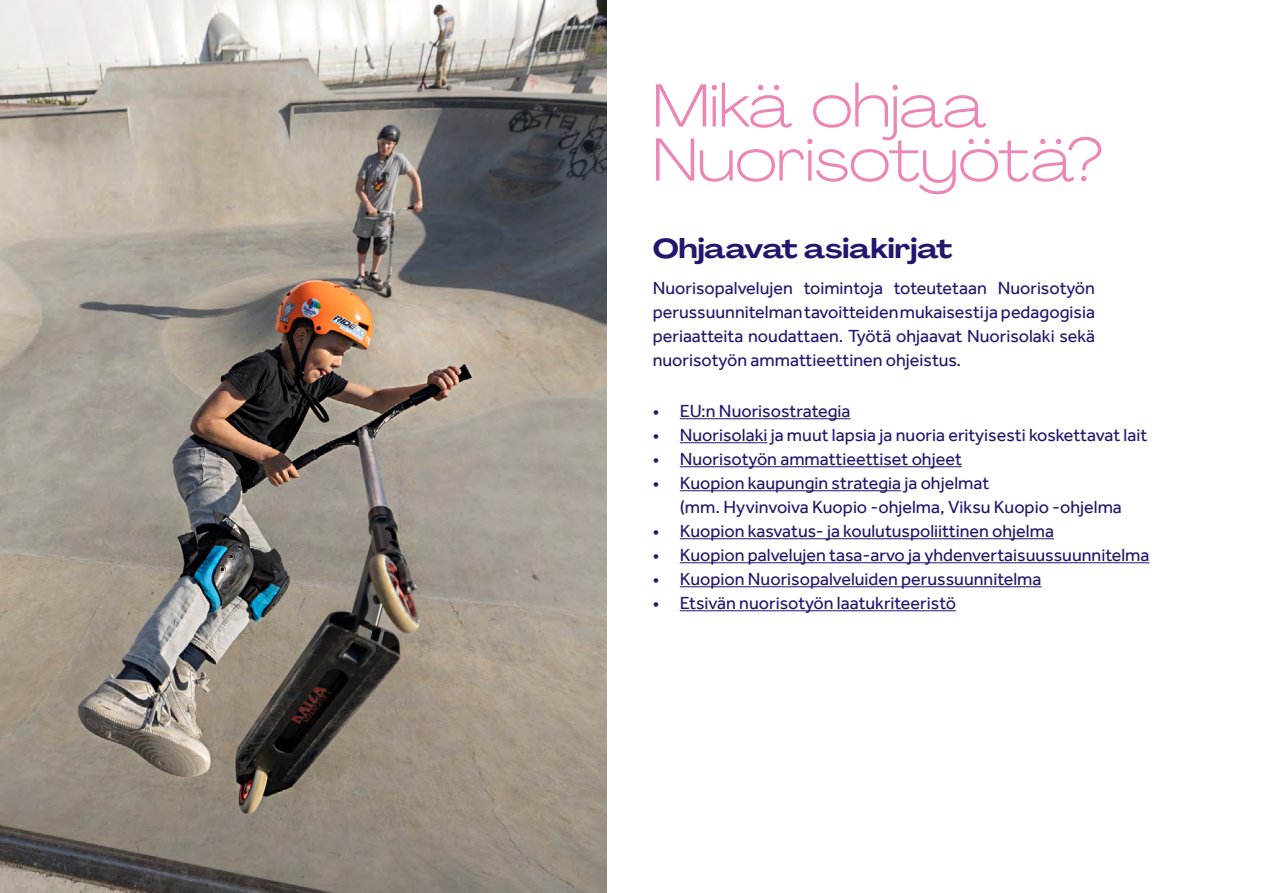
<style>
.page{position:relative;width:1263px;height:893px;background:#fff}
.page>*{position:absolute;margin:0;border:0;box-sizing:border-box;transform-origin:0 0}
.Pääotsikot{font:300 expanded 60px/54px "PP Agrandir";color:#eb86b6}
.Alaotsikko_1{font:700 expanded 27px "PP Agrandir";color:#25156d}
.Leipis{font:18px/24px "Effra";color:#25156d;text-align:justify}
</style>
<div class="page">
<hr style="left:680px;top:418px;width:170px;height:1px;background:#25156d">
<hr style="left:680px;top:442px;width:87px;height:1px;background:#25156d">
<hr style="left:680px;top:466px;width:282px;height:1px;background:#25156d">
<hr style="left:680px;top:490px;width:221px;height:1px;background:#25156d">
<hr style="left:680px;top:538px;width:374px;height:1px;background:#25156d">
<hr style="left:680px;top:562px;width:469px;height:1px;background:#25156d">
<hr style="left:680px;top:586px;width:361px;height:1px;background:#25156d">
<hr style="left:680px;top:610px;width:276px;height:1px;background:#25156d">
<img style="left:0;top:0;width:607px;height:893px">
<p class="Pääotsikot" style="left:653px;top:78px;width:452px">Mikä ohjaa<br>Nuorisotyötä?</p>
<p class="Alaotsikko_1" style="left:653px;top:231px;width:301px">Ohjaavat asiakirjat</p>
<p class="Leipis" style="left:653px;top:275px;width:444px">Nuorisopalvelujen toimintoja toteutetaan Nuorisotyön perussuunnitelman tavoitteiden mukaisesti ja pedagogisia periaatteita noudattaen. Työtä ohjaavat Nuorisolaki sekä nuorisotyön ammattieettinen ohjeistus.</p>
<p class="Leipis" style="left:653px;top:399px;width:199px">• EU:n Nuorisostrategia</p>
<p class="Leipis" style="left:653px;top:423px;width:496px">• Nuorisolaki ja muut lapsia ja nuoria erityisesti koskettavat lait</p>
<p class="Leipis" style="left:653px;top:447px;width:311px">• Nuorisotyön ammattieettiset ohjeet</p>
<p class="Leipis" style="left:680px;top:471px;width:444px;text-indent:-27px">• Kuopion kaupungin strategia ja ohjelmat<br>(mm. Hyvinvoiva Kuopio -ohjelma, Viksu Kuopio -ohjelma</p>
<p class="Leipis" style="left:653px;top:519px;width:403px">• Kuopion kasvatus- ja koulutuspoliittinen ohjelma</p>
<p class="Leipis" style="left:653px;top:543px;width:498px">• Kuopion palvelujen tasa-arvo ja yhdenvertaisuussuunnitelma</p>
<p class="Leipis" style="left:653px;top:567px;width:390px">• Kuopion Nuorisopalveluiden perussuunnitelma</p>
<p class="Leipis" style="left:653px;top:591px;width:305px">• Etsivän nuorisotyön laatukriteeristö</p>
</div>
